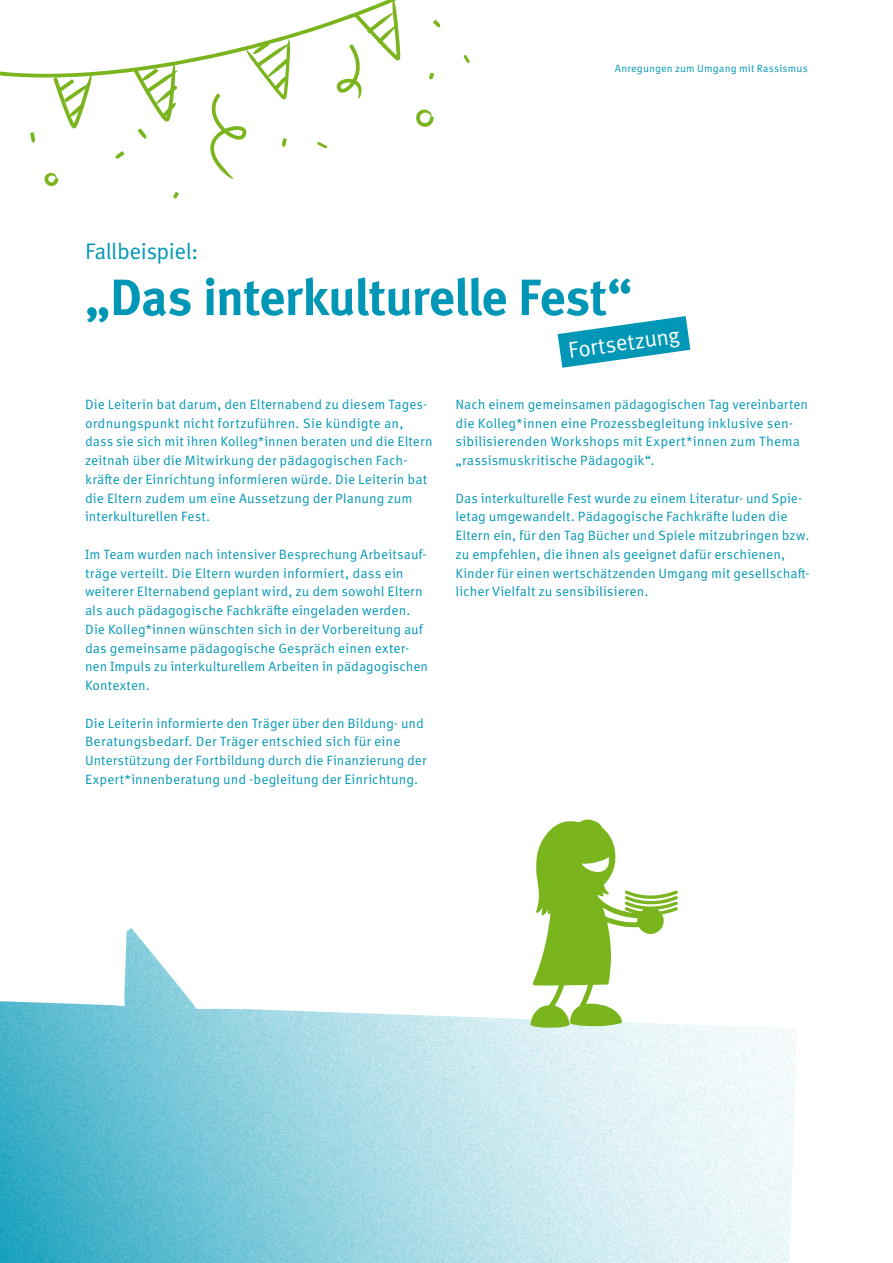
<style>
.page{position:relative;width:893px;height:1263px;background:#fff}
.page>*{position:absolute;margin:0;border:0;box-sizing:border-box;transform-origin:0 0}
.t1{font:700 51px "Meta Pro";letter-spacing:-.025em;color:#0097b7}
.t2{font:22.5px "Meta Pro Norm";letter-spacing:-.025em;color:#0097b7}
.t3{font:22.5px "Meta Pro Norm";color:#fff}
.t4{font:13.5px/18.8px "Meta Correspondence Pro";letter-spacing:.005em;color:#0097b7}
.t5{font:10.5px "Meta Correspondence Pro";letter-spacing:.015em;color:#0097b7}
</style>
<div class="page">
<svg style="left:0;top:928px;width:797px;height:335px"></svg>
<svg style="left:530px;top:819px;width:148px;height:209px"></svg>
<svg style="left:558px;top:316px;width:132px;height:52px"></svg>
<svg style="left:173px;top:192px;width:6px;height:7px"></svg>
<svg style="left:0;top:0;width:470px;height:186px"></svg>
<p class="t5" style="left:615px;top:60px;width:195px">Anregungen zum Umgang mit Rassismus</p>
<h2 class="t2" style="left:85px;top:234px;width:115px">Fallbeispiel:</h2>
<h1 class="t1" style="left:85px;top:257px;width:549px">„Das interkulturelle Fest“</h1>
<h2 class="t3" style="left:566px;top:334px;width:114px;rotate:-8deg">Fortsetzung</h2>
<p class="t4" style="left:85px;top:394px;width:349px">Die Leiterin bat darum, den Elternabend zu diesem Tages&shy;ordnungspunkt nicht fortzuführen. Sie kündigte an, dass sie sich mit ihren Kolleg*innen beraten und die Eltern zeitnah über die Mitwirkung der pädagogischen Fach&shy;kräfte der Einrichtung informieren würde. Die Leiterin bat die Eltern zudem um eine Aussetzung der Planung zum interkulturellen Fest.</p>
<p class="t4" style="left:85px;top:544px;width:345px">Im Team wurden nach intensiver Besprechung Arbeitsauf&shy;träge verteilt. Die Eltern wurden informiert, dass ein weiterer Elternabend geplant wird, zu dem sowohl Eltern als auch pädagogische Fachkräfte eingeladen werden.<br>Die Kolleg*innen wünschten sich in der Vorbereitung auf das gemeinsame pädagogische Gespräch einen exter&shy;nen Impuls zu interkulturellem Arbeiten in pädagogischen Kontexten.</p>
<p class="t4" style="left:85px;top:713px;width:343px">Die Leiterin informierte den Träger über den Bildung- und Beratungsbedarf. Der Träger entschied sich für eine Unterstützung der Fortbildung durch die Finanzierung der Expert*innenberatung und -begleitung der Einrichtung.</p>
<p class="t4" style="left:455px;top:394px;width:354px">Nach einem gemeinsamen pädagogischen Tag vereinbarten die Kolleg*innen eine Prozessbegleitung inklusive sen&shy;sibilisierenden Workshops mit Expert*innen zum Thema „rassismuskritische Pädagogik“.</p>
<p class="t4" style="left:455px;top:488px;width:355px">Das interkulturelle Fest wurde zu einem Literatur- und Spie&shy;letag umgewandelt. Pädagogische Fachkräfte luden die Eltern ein, für den Tag Bücher und Spiele mitzubringen bzw. zu empfehlen, die ihnen als geeignet dafür erschienen, Kinder für einen wertschätzenden Umgang mit gesellschaft&shy;licher Vielfalt zu sensibilisieren.</p>
</div>
